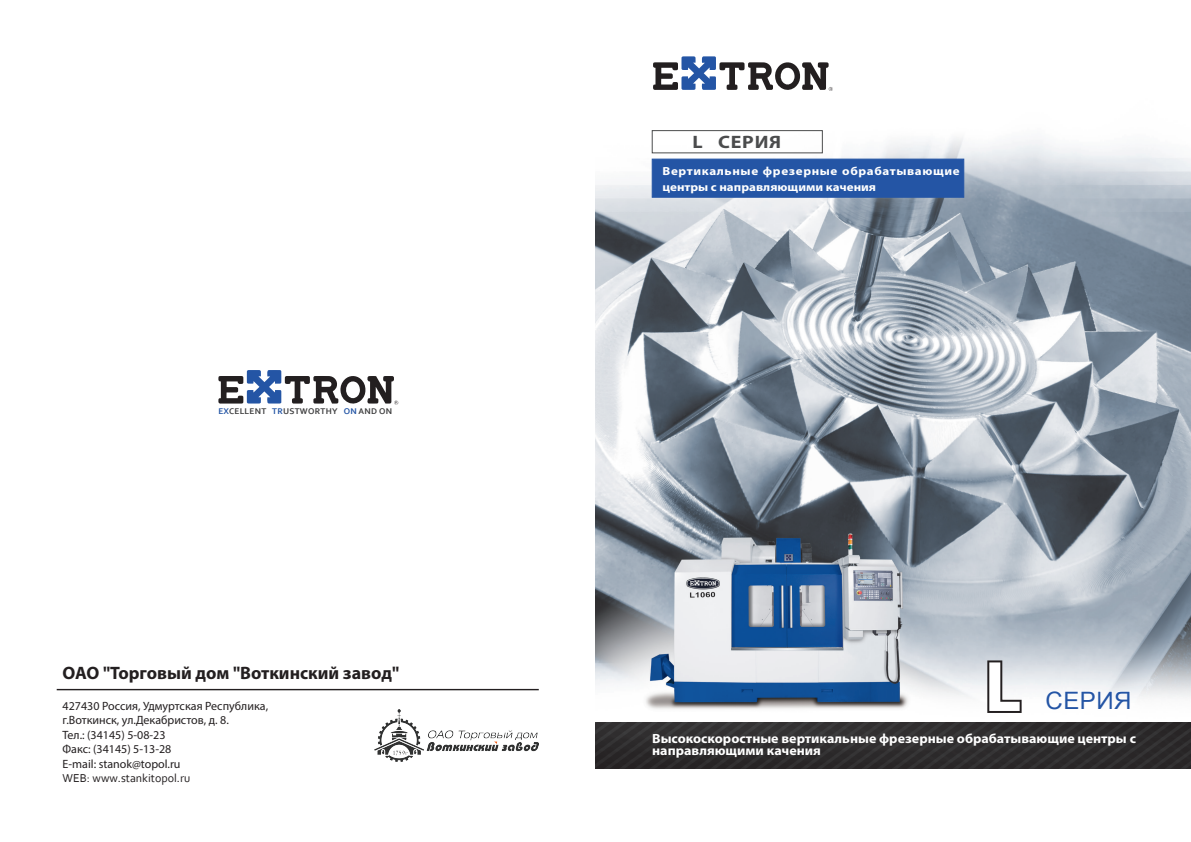
<style>
.page{position:relative;width:1191px;height:842px;background:#fff}
.page>*{position:absolute;margin:0;border:0;box-sizing:border-box;transform-origin:0 0}
.t1{font:700 72px "Myriad Pro";color:#fff}
.t2{font:24px "Arial";letter-spacing:.02em;color:#2455a5}
.t3{font:700 18px "Myriad Pro";color:#231f20}
.t4{font:700 18px "Myriad Pro";letter-spacing:.04em;color:#4b4c4d;scale:1.11 1}
.t5{font:700 13.3px/12px "Myriad Pro";color:#fff;scale:1.05 1}
.t6{font:12px/14.4px "Myriad Pro";color:#231f20}
.t7{font:12px "Corbel";color:#231f20}
.t8{font:700 11.7px/15.6px "Myriad Pro";letter-spacing:.045em;color:#fff;scale:1.11 1}
.t9{font:700 8.7px "Corbel";letter-spacing:.03em;color:#3e3e3f}
.s1{color:#2455a5}
</style>
<div class="page">
<img style="left:595px;top:130px;width:596px;height:639px">
<img style="left:595px;top:723px;width:596px;height:45px">
<svg style="left:985px;top:658px;width:38px;height:57px"></svg>
<svg style="left:218px;top:370px;width:180px;height:35px"></svg>
<svg style="left:653px;top:56px;width:180px;height:35px"></svg>
<div style="left:652px;top:130px;width:170px;height:23px;border:1px solid #4b4c4d"></div>
<div style="left:652px;top:159px;width:312px;height:39px;background:#2455a5;border:1px solid #2455a5"></div>
<svg style="left:1045px;top:690px;width:86px;height:21px"></svg>
<img style="left:374px;top:710px;width:165px;height:51px">
<hr style="left:57px;top:689px;width:482px;height:1px;background:#231f20">
<p class="t9" style="left:218px;top:406px;width:175px"><span class="s1">EX</span>CELLENT <span class="s1">TR</span>USTWORTHY <span class="s1">ON</span> AND ON</p>
<h3 class="t3" style="left:63px;top:661px;width:338px">ОАО "Торговый дом "Воткинский завод"</h3>
<p class="t6" style="left:63px;top:698px;width:207px">427430 Россия, Удмуртская Республика, г.Воткинск, ул.Декабристов, д. 8.<br>Тел.: (34145) 5-08-23<br>Факс: (34145) 5-13-28<br>E-mail: stanok@topol.ru</p>
<p class="t7" style="left:63px;top:770px;width:129px">WEB: www.stankitopol.ru</p>
<h3 class="t4" style="left:692px;top:130px;width:81px">L СЕРИЯ</h3>
<p class="t8" style="left:662px;top:163px;width:269px">Вертикальные фрезерные обрабатывающие центры с направляющими качения</p>
<h1 class="t1" style="left:984px;top:640px;width:38px">L</h1>
<h2 class="t2" style="left:1045px;top:685px;width:87px">СЕРИЯ</h2>
<p class="t5" style="left:652px;top:732px;width:462px">Высокоскоростные вертикальные фрезерные обрабатывающие центры с направляющими качения</p>
</div>
